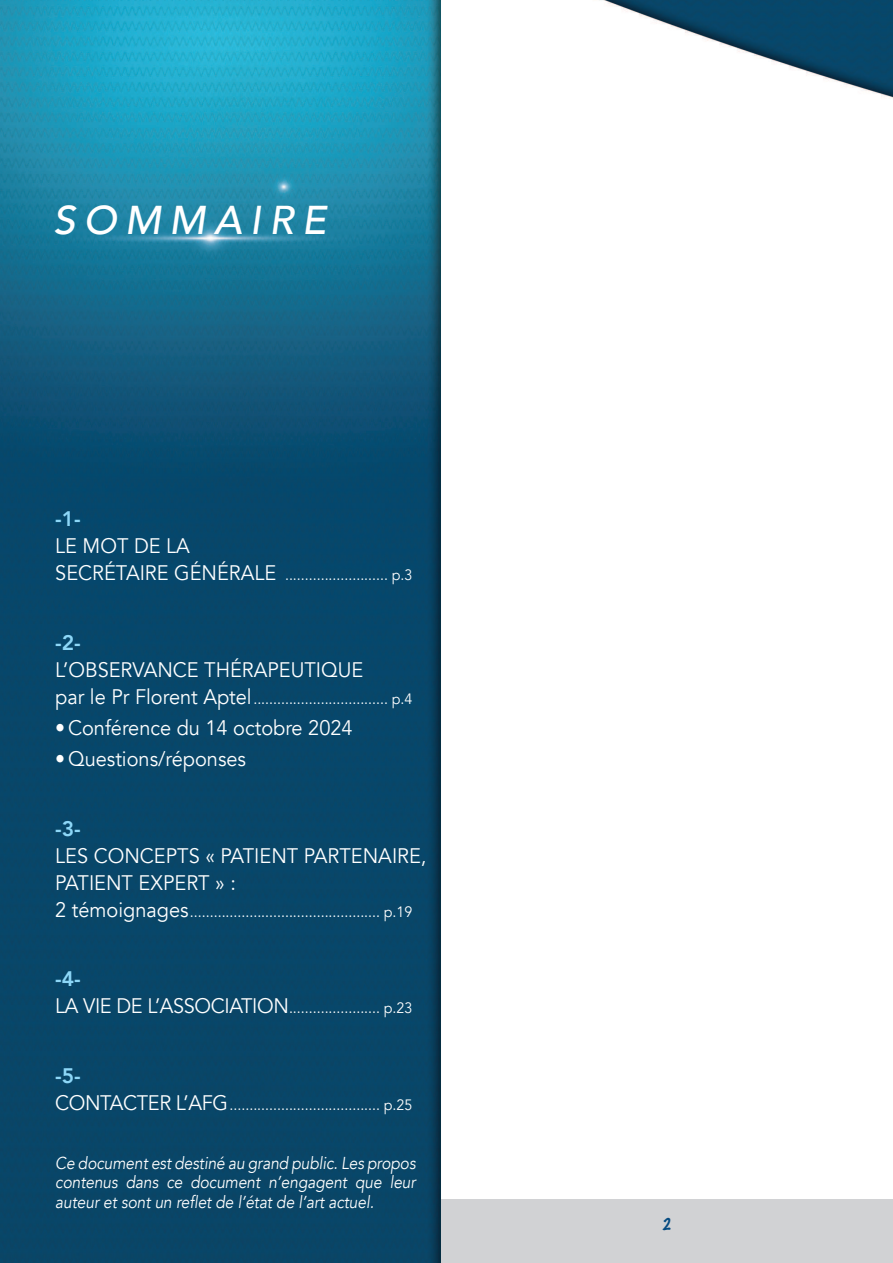
<style>
.page{position:relative;width:893px;height:1263px;background:#fff}
.page>*{position:absolute;margin:0;border:0;box-sizing:border-box;transform-origin:0 0}
.t1{font:italic 500 40.2px "Avenir";letter-spacing:.2em;color:#fff}
.t2{font:21px/27px "Avenir";color:#fff;scale:.95 1}
.t3{font:800 21px "Avenir";color:#8dd7f7}
.t4{font:italic 17.25px/19.5px "Avenir";letter-spacing:-.005em;color:#fff;text-align:justify;scale:.9 1}
.t5{font:15px "Avenir";color:#fff;scale:.95 1}
.t6{font:100 15px "Marker Felt";color:#054b81}
.s1{font-size:21px}
</style>
<div class="page">
<img style="left:601px;top:0;width:292px;height:99px">
<div style="left:0;top:1199px;width:893px;height:64px;background:#d1d2d4"></div>
<img style="left:0;top:0;width:441px;height:1263px">
<h1 class="t1" style="left:53px;top:204px;width:275px">SOMMAIRE</h1>
<h2 class="t3" style="left:55px;top:507px;width:27px">-1-</h2>
<h2 class="t2" style="left:55px;top:535px;width:143px">LE MOT DE LA</h2>
<p class="t5" style="left:55px;top:569px;width:377px"><span class="s1">SECRÉTAIRE GÉNÉRALE</span> .......................... p.3</p>
<h2 class="t3" style="left:55px;top:631px;width:27px">-2-</h2>
<h2 class="t2" style="left:55px;top:658px;width:326px">L’OBSERVANCE THÉRAPEUTIQUE</h2>
<p class="t5" style="left:55px;top:692px;width:377px"><span class="s1">par le Pr Florent Aptel</span>.................................. p.4</p>
<h2 class="t2" style="left:55px;top:716px;width:314px">•Conférence du 14 octobre 2024</h2>
<h2 class="t2" style="left:55px;top:748px;width:202px">•Questions/réponses</h2>
<h2 class="t3" style="left:55px;top:817px;width:27px">-3-</h2>
<h2 class="t2" style="left:55px;top:844px;width:392px">LES CONCEPTS « PATIENT PARTENAIRE,<br>PATIENT EXPERT » :</h2>
<p class="t5" style="left:55px;top:905px;width:377px"><span class="s1">2 témoignages</span>................................................ p.19</p>
<h2 class="t3" style="left:55px;top:967px;width:27px">-4-</h2>
<p class="t5" style="left:55px;top:1002px;width:377px"><span class="s1">LA VIE DE L’ASSOCIATION</span>....................... p.23</p>
<h2 class="t3" style="left:55px;top:1064px;width:27px">-5-</h2>
<p class="t5" style="left:55px;top:1098px;width:377px"><span class="s1">CONTACTER L’AFG</span>...................................... p.25</p>
<p class="t4" style="left:55px;top:1155px;width:402px">Ce document est destiné au grand public. Les propos contenus dans ce document n’engagent que leur auteur et sont un reflet de l’état de l’art actuel.</p>
<p class="t6" style="left:663px;top:1218px;width:10px">2</p>
</div>
